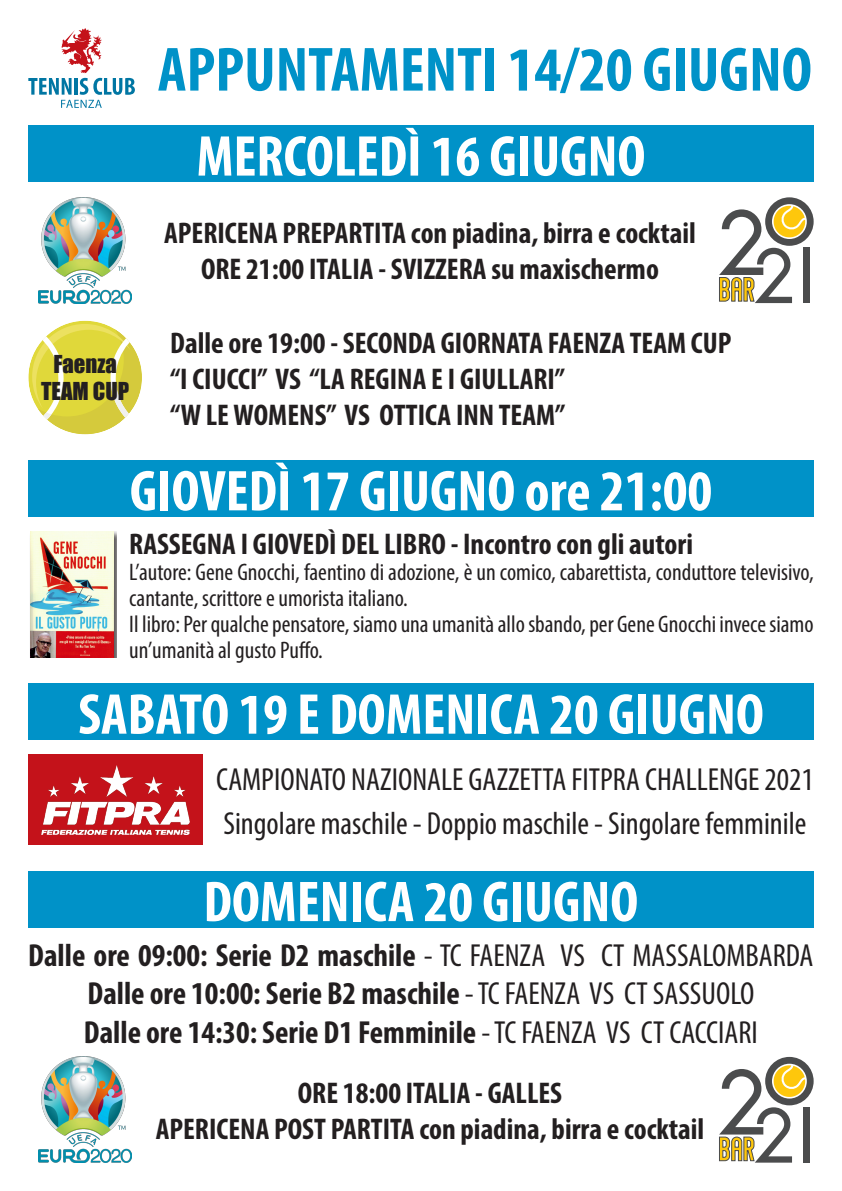
<style>
.page{position:relative;width:842px;height:1191px;background:#fff}
.page>*{position:absolute;margin:0;border:0;box-sizing:border-box;transform-origin:0 0}
.t1{font:700 condensed 63px "Myriad Pro";color:#0092c8}
.t2{font:700 condensed 58px "Myriad Pro";color:#fff}
.t3{font:700 condensed 32px "Myriad Pro";color:#231f20}
.t4{font:condensed 32px "Myriad Pro";color:#231f20}
.t5{font:700 condensed 30px "Myriad Pro";color:#231f20}
.t6{font:condensed 24px/26px "Myriad Pro";color:#231f20}
.t7{font:22.7px/27.2px "Impact";color:#231f20;text-align:center}
.s1{font-weight:400}
</style>
<div class="page">
<div style="left:28px;top:460px;width:786px;height:57px;background:#0092c8"></div>
<div style="left:29px;top:531px;width:87px;height:126px;background:#231f20;opacity:.75"></div>
<img style="left:31px;top:531px;width:83px;height:126px">
<svg style="left:28px;top:28px;width:107px;height:80px"></svg>
<img style="left:39px;top:1057px;width:93px;height:105px">
<div style="left:28px;top:871px;width:785px;height:56px;background:#0092c8"></div>
<svg style="left:719px;top:1057px;width:95px;height:105px"></svg>
<div style="left:28px;top:683px;width:786px;height:57px;background:#0092c8"></div>
<div style="left:28px;top:754px;width:175px;height:91px;background:#c4121a"></div>
<img style="left:42px;top:765px;width:147px;height:69px">
<div style="left:28px;top:125px;width:786px;height:57px;background:#0092c8"></div>
<img style="left:39px;top:197px;width:93px;height:106px">
<svg style="left:719px;top:197px;width:95px;height:106px"></svg>
<svg style="left:32px;top:324px;width:110px;height:110px"></svg>
<p class="t1" style="left:158px;top:30px;width:656px">APPUNTAMENTI 14/20 GIUGNO</p>
<p class="t2" style="left:197px;top:120px;width:450px">MERCOLEDÌ 16 GIUGNO</p>
<p class="t7" style="left:41px;top:350px;width:90px">Faenza<br>TEAM CUP</p>
<p class="t5" style="left:164px;top:215px;width:533px">APERICENA PREPARTITA con piadina, birra e cocktail</p>
<p class="t5" style="left:201px;top:251px;width:459px">ORE 21:00 ITALIA - SVIZZERA su maxischermo</p>
<p class="t5" style="left:170px;top:324px;width:563px">Dalle ore 19:00 - SECONDA GIORNATA FAENZA TEAM CUP</p>
<p class="t5" style="left:170px;top:360px;width:396px">“I CIUCCI” VS “LA REGINA E I GIULLARI”</p>
<p class="t5" style="left:170px;top:396px;width:397px">“W LE WOMENS” VS OTTICA INN TEAM”</p>
<p class="t2" style="left:130px;top:455px;width:584px">GIOVEDÌ 17 GIUGNO ore 21:00</p>
<p class="t5" style="left:129px;top:525px;width:565px">RASSEGNA I GIOVEDÌ DEL LIBRO - Incontro con gli autori</p>
<p class="t6" style="left:129px;top:558px;width:686px">L’autore: Gene Gnocchi, faentino di adozione, è un comico, cabarettista, conduttore televisivo, cantante, scrittore e umorista italiano.</p>
<p class="t6" style="left:129px;top:610px;width:686px">Il libro: Per qualche pensatore, siamo una umanità allo sbando, per Gene Gnocchi invece siamo un’umanità al gusto Puffo.</p>
<p class="t2" style="left:78px;top:678px;width:687px">SABATO 19 E DOMENICA 20 GIUGNO</p>
<p class="t4" style="left:216px;top:760px;width:599px">CAMPIONATO NAZIONALE GAZZETTA FITPRA CHALLENGE 2021</p>
<p class="t4" style="left:223px;top:804px;width:585px">Singolare maschile - Doppio maschile - Singolare femminile</p>
<p class="t2" style="left:203px;top:865px;width:436px">DOMENICA 20 GIUGNO</p>
<p class="t3" style="left:28px;top:935px;width:787px">Dalle ore 09:00: Serie D2 maschile <span class="s1">- TC FAENZA VS CT MASSALOMBARDA</span></p>
<p class="t3" style="left:87px;top:973px;width:668px">Dalle ore 10:00: Serie B2 maschile <span class="s1">- TC FAENZA VS CT SASSUOLO</span></p>
<p class="t3" style="left:84px;top:1012px;width:675px">Dalle ore 14:30: Serie D1 Femminile <span class="s1">- TC FAENZA VS CT CACCIARI</span></p>
<p class="t5" style="left:298px;top:1074px;width:266px">ORE 18:00 ITALIA - GALLES</p>
<p class="t5" style="left:156px;top:1110px;width:550px">APERICENA POST PARTITA con piadina, birra e cocktail</p>
</div>
